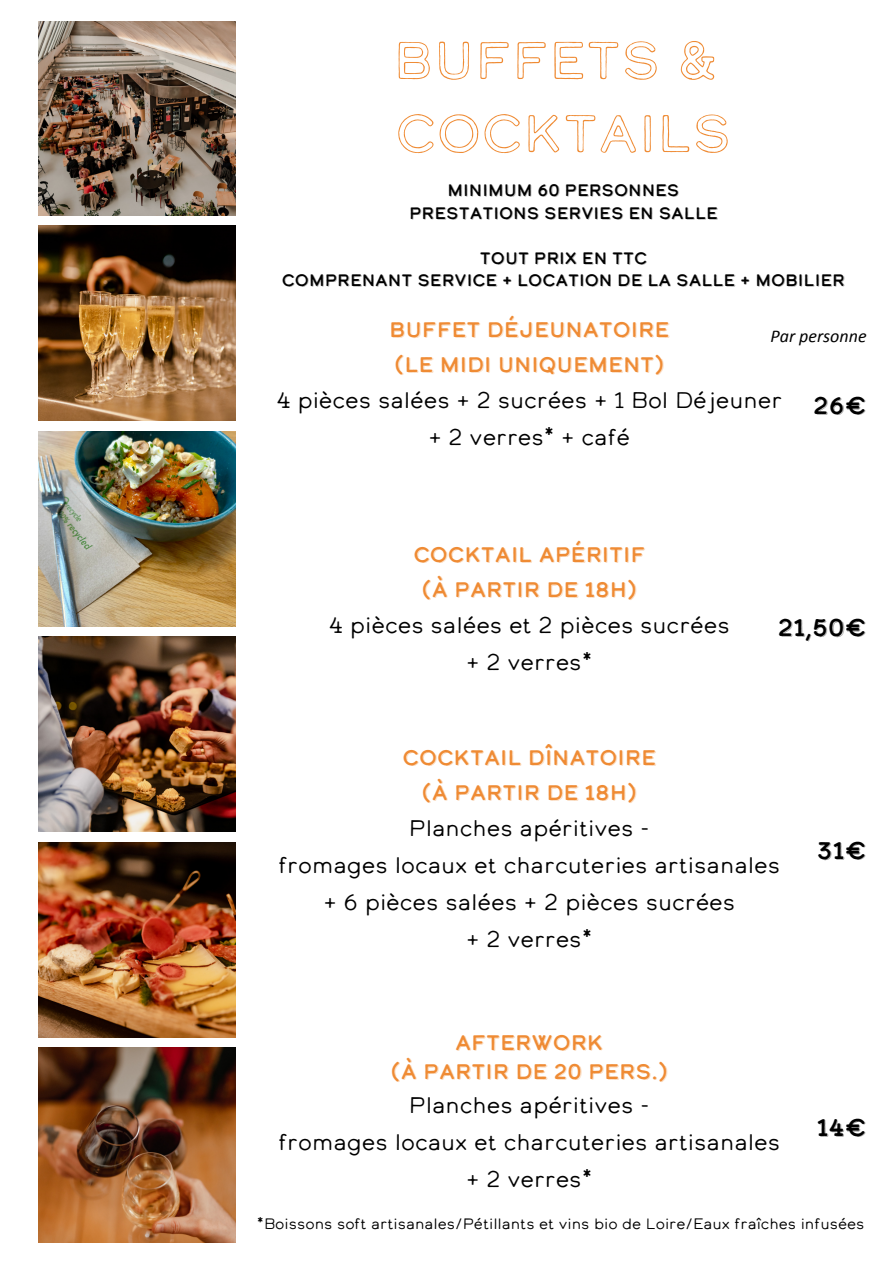
<style>
.page{position:relative;width:894px;height:1264px;background:#fff}
.page>*{position:absolute;margin:0;border:0;box-sizing:border-box;transform-origin:0 0}
.t1{font:52.5px/73.2px "Calder Dark Outline";color:#ef8b34}
.t2{font:24px "Calder Dark Shadow";color:#000}
.t3{font:22.5px/37.2px "Calder LC";color:#000;text-align:center}
.t4{font:21px/34.8px "Calder Dark Shadow";color:#ef8b34;text-align:center}
.t5{font:italic 18px "Calibri";color:#000}
.t6{font:16.5px/22.5px "Calder Dark Shadow";color:#000;text-align:center}
.t7{font:15px "Calder LC";color:#000}
</style>
<div class="page">
<img style="left:38px;top:21px;width:197px;height:195px">
<img style="left:38px;top:226px;width:197px;height:194px">
<img style="left:38px;top:432px;width:197px;height:194px">
<img style="left:38px;top:636px;width:197px;height:195px">
<img style="left:38px;top:842px;width:197px;height:195px">
<img style="left:38px;top:1047px;width:197px;height:195px">
<h1 class="t1" style="left:392px;top:28px;width:340px">BUFFETS &amp;<br>COCKTAILS</h1>
<h3 class="t6" style="left:409px;top:180px;width:310px">MINIMUM 60 PERSONNES<br>PRESTATIONS SERVIES EN SALLE</h3>
<h3 class="t6" style="left:282px;top:248px;width:564px">TOUT PRIX EN TTC<br>COMPRENANT SERVICE + LOCATION DE LA SALLE + MOBILIER</h3>
<p class="t4" style="left:389px;top:314px;width:281px;text-align:left">BUFFET DÉJEUNATOIRE (LE MIDI UNIQUEMENT)</p>
<p class="t3" style="left:276px;top:383px;width:507px">4 pièces salées + 2 sucrées + 1 Bol Déjeuner + 2 verres* + café</p>
<p class="t5" style="left:770px;top:328px;width:98px">Par personne</p>
<p class="t2" style="left:812px;top:395px;width:55px">26€</p>
<p class="t4" style="left:413px;top:539px;width:233px">COCKTAIL APÉRITIF (À PARTIR DE 18H)</p>
<p class="t3" style="left:329px;top:608px;width:402px">4 pièces salées et 2 pièces sucrées + 2 verres*</p>
<p class="t2" style="left:777px;top:617px;width:90px">21,50€</p>
<p class="t4" style="left:402px;top:741px;width:255px">COCKTAIL DÎNATOIRE (À PARTIR DE 18H)</p>
<p class="t3" style="left:278px;top:810px;width:503px">Planches apéritives -<br>fromages locaux et charcuteries artisanales + 6 pièces salées + 2 pièces sucrées<br>+ 2 verres*</p>
<p class="t4" style="left:390px;top:1029px;width:279px;line-height:29.2px">AFTERWORK<br>(À PARTIR DE 20 PERS.)</p>
<p class="t3" style="left:278px;top:1087px;width:503px">Planches apéritives -<br>fromages locaux et charcuteries artisanales + 2 verres*</p>
<p class="t2" style="left:816px;top:840px;width:51px">31€</p>
<p class="t2" style="left:816px;top:1117px;width:51px">14€</p>
<p class="t7" style="left:257px;top:1216px;width:608px">*Boissons soft artisanales/Pétillants et vins bio de Loire/Eaux fraîches infusées</p>
</div>
